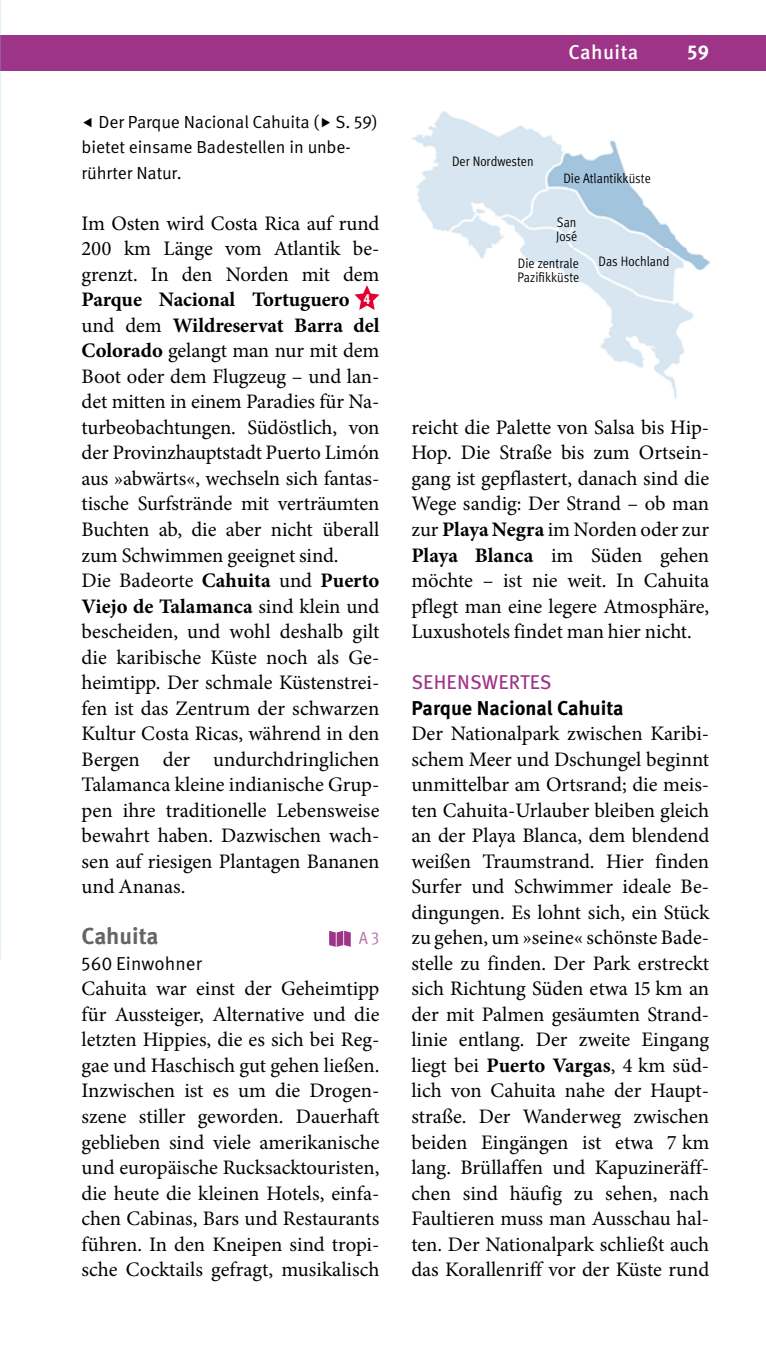
<style>
.page{position:relative;width:766px;height:1347px;background:#fff}
.page>*{position:absolute;margin:0;border:0;box-sizing:border-box;transform-origin:0 0}
.t1{font:700 23px "Meta Pro";letter-spacing:-.005em;color:#646567}
.t2{font:20.5px/25.5px "Minion Pro";letter-spacing:-.005em;color:#000;text-align:justify}
.t3{font:700 20px "Meta Pro";color:#000}
.t4{font:20px "Meta Pro";letter-spacing:.01em;color:#9d3488}
.t5{font:500 20px "Meta Pro";letter-spacing:.025em;color:#fff}
.t6{font:700 20px "Meta Pro";color:#fff}
.t7{font:18.75px "Meta Pro Norm";color:#000}
.t8{font:17.5px/25.5px "Meta Pro Norm";letter-spacing:-.01em;color:#000}
.t9{font:17.5px "Meta Pro Cond Norm";color:#b26aa4}
.t10{font:13.75px/13.8px "Meta Pro Cond Norm";color:#000}
.s1{font-weight:700}
.s2{font-family:"Myriad Pro";font-weight:700;font-stretch:condensed;font-size:15px;color:#fff}
</style>
<div class="page">
<div style="left:0;top:35px;width:765px;height:36px;background:#9d3488"></div>
<img style="left:0;top:0;width:1px;height:959px">
<svg style="left:354px;top:285px;width:25px;height:25px"></svg>
<svg style="left:329px;top:930px;width:21px;height:16px"></svg>
<img style="left:411px;top:111px;width:299px;height:289px">
<p class="t8" style="left:82px;top:108px;width:297px;text-indent:17px">Der Parque Nacional Cahuita ( S. 59) bietet einsame Badestellen in unbe&shy;rührter Natur.</p>
<p class="t2" style="left:81px;top:210px;width:299px;text-align:left">Im Osten wird Costa Rica auf rund<br>200 km Länge vom Atlantik be&shy;grenzt. In den Norden mit dem<br><span class="s1">Parque Nacional Tortuguero</span> <span class="s2">4 </span>und dem <span class="s1">Wildreservat Barra del<br>Colorado</span> gelangt man nur mit dem<br>Boot oder dem Flugzeug – und lan&shy;det mitten in einem Paradies für Na&shy;turbeobachtungen. Südöstlich, von der Provinzhauptstadt Puerto Limón aus »abwärts«, wechseln sich fantas&shy;tische Surfstrände mit verträumten<br>Buchten ab, die aber nicht überall zum Schwimmen geeignet sind.<br>Die Badeorte <span class="s1">Cahuita</span> und <span class="s1">Puerto<br>Viejo de Talamanca</span> sind klein und bescheiden, und wohl deshalb gilt die karibische Küste noch als Ge&shy;heimtipp. Der schmale Küstenstrei&shy;fen ist das Zentrum der schwarzen<br>Kultur Costa Ricas, während in den<br>Bergen der undurchdringlichen<br>Talamanca kleine indianische Grup&shy;pen ihre traditionelle Lebensweise bewahrt haben. Dazwischen wach&shy;sen auf riesigen Plantagen Bananen und Ananas.</p>
<p class="t1" style="left:81px;top:918px;width:79px">Cahuita</p>
<p class="t9" style="left:359px;top:925px;width:22px">A 3</p>
<p class="t7" style="left:81px;top:949px;width:122px">560 Einwohner</p>
<p class="t2" style="left:81px;top:976px;width:299px">Cahuita war einst der Geheimtipp für Aussteiger, Alternative und die letzten Hippies, die es sich bei Reg&shy;gae und Haschisch gut gehen ließen.<br>Inzwischen ist es um die Drogen&shy;szene stiller geworden. Dauerhaft geblieben sind viele amerikanische und europäische Rucksacktouristen, die heute die kleinen Hotels, einfa&shy;chen Cabinas, Bars und Restaurants führen. In den Kneipen sind tropi&shy;sche Cocktails gefragt, musikalisch</p>
<p class="t5" style="left:568px;top:37px;width:71px">Cahuita</p>
<p class="t6" style="left:687px;top:37px;width:23px">59</p>
<p class="t10" style="left:452px;top:153px;width:83px">Der Nordwesten</p>
<p class="t10" style="left:563px;top:170px;width:89px">Die Atlantikküste</p>
<p class="t10" style="left:556px;top:214px;width:23px">San<br>José</p>
<p class="t10" style="left:517px;top:255px;width:63px">Die zentrale<br>Pazifikküste</p>
<p class="t10" style="left:598px;top:253px;width:72px">Das Hochland</p>
<p class="t2" style="left:411px;top:415px;width:299px">reicht die Palette von Salsa bis Hip-Hop. Die Straße bis zum Ortsein&shy;gang ist gepflastert, danach sind die Wege sandig: Der Strand – ob man zur <span class="s1">Playa Negra</span> im Norden oder zur <span class="s1">Playa Blanca</span> im Süden gehen möchte – ist nie weit. In Cahuita pflegt man eine legere Atmosphäre, Luxushotels findet man hier nicht.</p>
<p class="t4" style="left:411px;top:667px;width:142px">SEHENSWERTES</p>
<p class="t3" style="left:411px;top:692px;width:214px">Parque Nacional Cahuita</p>
<p class="t2" style="left:411px;top:721px;width:299px">Der Nationalpark zwischen Karibi&shy;schem Meer und Dschungel beginnt unmittelbar am Ortsrand; die meis&shy;ten Cahuita-Urlauber bleiben gleich an der Playa Blanca, dem blendend weißen Traumstrand. Hier finden Surfer und Schwimmer ideale Be&shy;dingungen. Es lohnt sich, ein Stück zu gehen, um »seine« schönste Bade&shy;stelle zu finden. Der Park erstreckt sich Richtung Süden etwa 15 km an der mit Palmen gesäumten Strand&shy;linie entlang. Der zweite Eingang liegt bei <span class="s1">Puerto Vargas</span>, 4 km süd&shy;lich von Cahuita nahe der Haupt&shy;straße. Der Wanderweg zwischen beiden Eingängen ist etwa</p>
<p class="t2" style="left:411px;top:1129px;width:299px;text-indent:270px">km lang. Brüllaffen und Kapuzineräff&shy;chen sind häufig zu sehen, nach Faultieren muss man Ausschau hal&shy;ten. Der Nationalpark schließt auch das Korallenriff vor der Küste rund</p>
</div>
